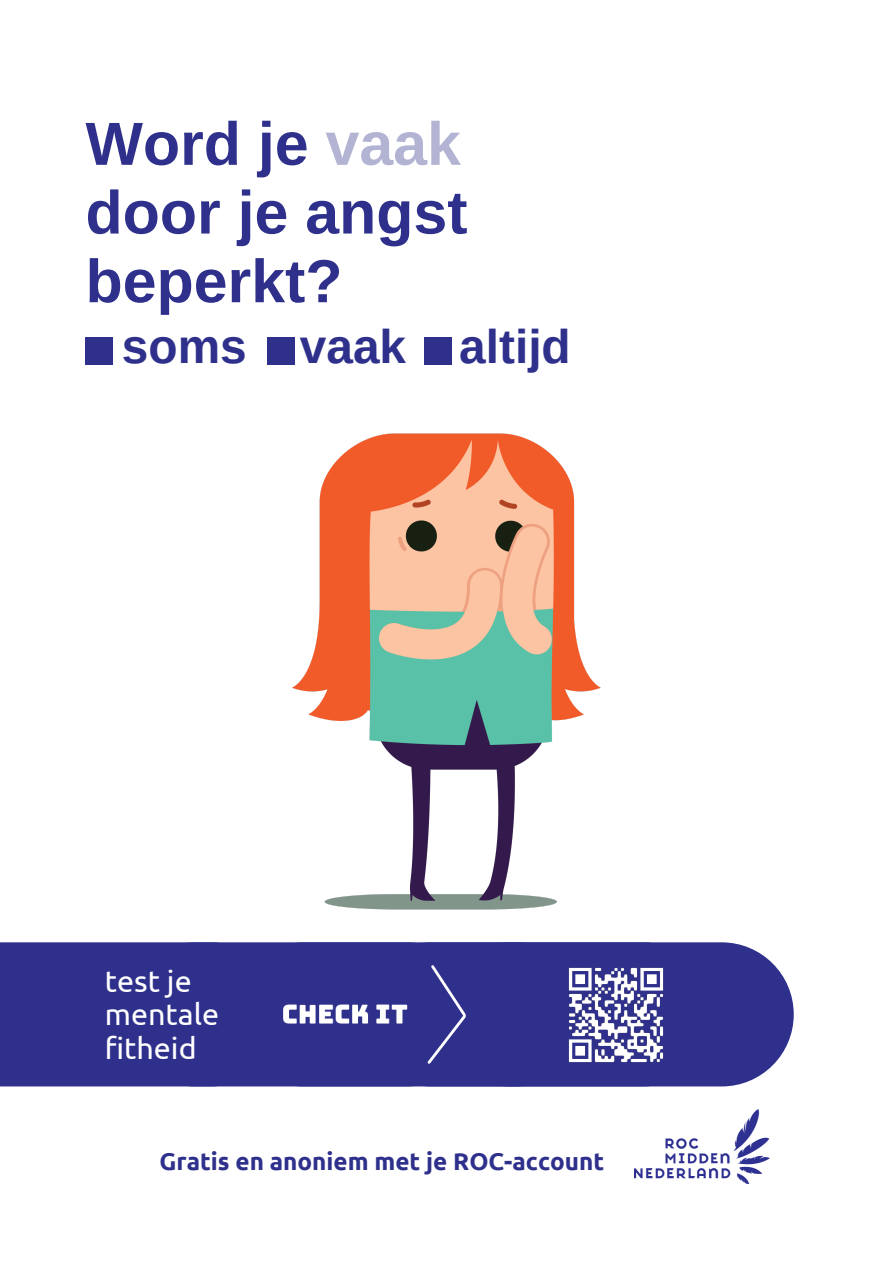
<style>
.page{position:relative;width:893px;height:1266px;background:#fff}
.page>*{position:absolute;margin:0;border:0;box-sizing:border-box;transform-origin:0 0}
.t1{font:700 60.82px "Arimo";color:#2e308c}
.t2{font:700 47.78px "Arimo";color:#2e308c}
.t3{font:30.45px "Ubuntu";color:#fff}
.t4{font:700 24.3px "Ubuntu";color:#2e308c}
.s1{color:#b3b3d4}
</style>
<div class="page">
<div style="left:438px;top:942px;width:355px;height:144px;background:#2e308c;border-radius:72px"></div>
<div style="left:359px;top:942px;width:356px;height:144px;background:#2e308c;border-radius:72px"></div>
<div style="left:123px;top:942px;width:356px;height:144px;background:#2e308c;border-radius:72px"></div>
<div style="left:0;top:942px;width:187px;height:144px;background:#2e308c"></div>
<svg style="left:427px;top:1031px;width:28px;height:33px"></svg>
<div style="left:85px;top:337px;width:28px;height:27px;background:#2e308c"></div>
<img style="left:635px;top:1109px;width:135px;height:74px">
<img style="left:568px;top:1031px;width:96px;height:32px">
<img style="left:173px;top:337px;width:528px;height:694px">
<p class="t1" style="left:85px;top:110px;width:377px">Word je <span class="s1">vaak</span></p>
<p class="t1" style="left:85px;top:178px;width:383px">door je angst</p>
<p class="t1" style="left:85px;top:247px;width:258px">beperkt?</p>
<p class="t2" style="left:122px;top:319px;width:450px">soms vaak altijd</p>
<p class="t3" style="left:105px;top:963px;width:88px">test je</p>
<p class="t3" style="left:105px;top:996px;width:116px">mentale</p>
<p class="t3" style="left:105px;top:1030px;width:93px">fitheid</p>
<p class="t4" style="left:159px;top:1147px;width:446px">Gratis en anoniem met je ROC-account</p>
</div>
